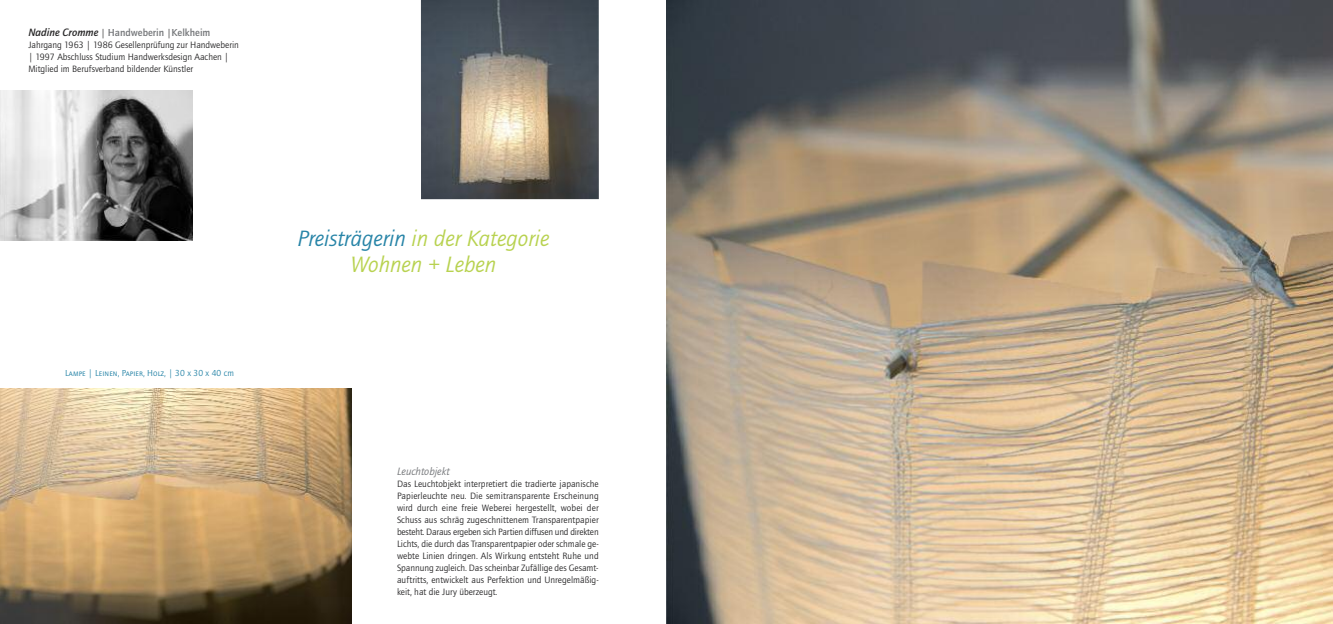
<style>
.page{position:relative;width:1333px;height:624px;background:#fff}
.page>*{position:absolute;margin:0;border:0;box-sizing:border-box;transform-origin:0 0}
.t1{font:italic 23px/26px "Quay Sans EF";color:#b8d250;text-align:center}
.t2{font:italic 11px "Quay Sans EF";color:#747679}
.t3{font:500 10.5px "Quay Sans EF";color:#747679}
.t4{font:9.5px/12px "Quay Sans EF";color:#272627}
.t5{font:9px "Quay Sans EF Book SC";letter-spacing:.01em;color:#2784a7}
.s1{font-style:italic;font-size:11px;color:#272627}
.s2{font-weight:400;font-size:9.5px;color:#272627}
.s3{font-family:"Quay Sans EF"}
.s4{color:#2784a7}
</style>
<div class="page">
<img style="left:0;top:388px;width:351px;height:236px">
<img style="left:666px;top:0;width:666px;height:624px">
<img style="left:421px;top:0;width:178px;height:199px">
<img style="left:0;top:90px;width:193px;height:150px">
<p class="t3" style="left:28px;top:26px;width:183px"><span class="s1">Nadine Cromme</span> <span class="s2">|</span> Handweberin <span class="s2">|</span>Kelkheim</p>
<p class="t4" style="left:28px;top:39px;width:212px">Jahrgang 1963 | 1986 Gesellenprüfung zur Handweberin | 1997 Abschluss Studium Handwerksdesign Aachen |<br>Mitglied im Berufsverband bildender Künstler</p>
<p class="t5" style="left:65px;top:368px;width:170px">Lampe | Leinen, Papier, Holz, | <span class="s3">30 x 30 x 40 cm</span></p>
<h1 class="t1" style="left:297px;top:225px;width:253px"><span class="s4">Preisträgerin</span> in der Kategorie<br>Wohnen + Leben</h1>
<p class="t2" style="left:397px;top:464px;width:54px">Leuchtobjekt</p>
<p class="t4" style="left:397px;top:477px;width:203px;text-align:justify">Das Leuchtobjekt interpretiert die tradierte japanische Papierleuchte neu. Die semitransparente Erscheinung wird durch eine freie Weberei hergestellt, wobei der Schuss aus schräg zugeschnittenem Transparentpapier besteht. Daraus ergeben sich Partien diffusen und direkten Lichts, die durch das Transparentpapier oder schmale ge&shy;webte Linien dringen. Als Wirkung entsteht Ruhe und Spannung zugleich. Das scheinbar Zufällige des Gesamt&shy;auftritts, entwickelt aus Perfektion und Unregelmäßig&shy;keit, hat die Jury überzeugt.</p>
</div>
